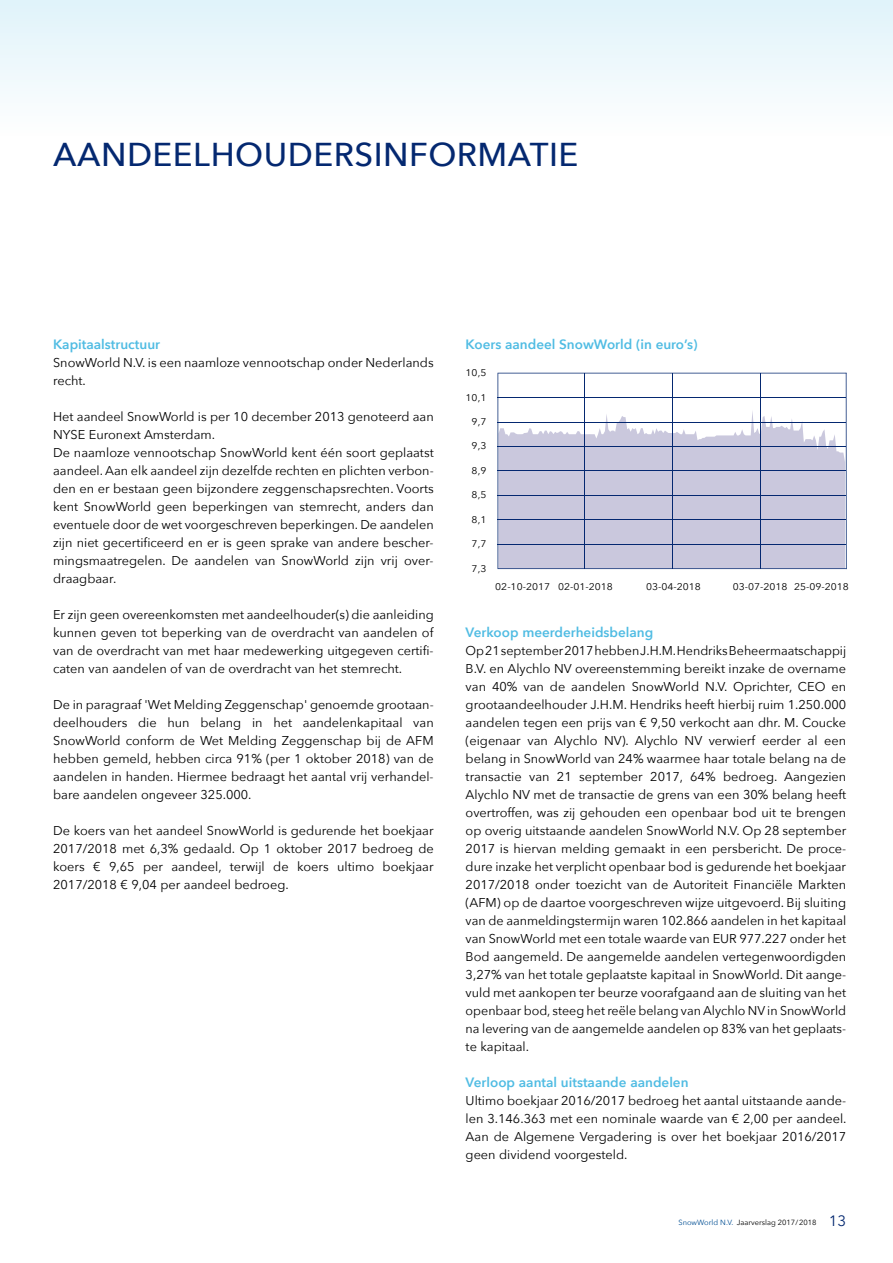
<style>
.page{position:relative;width:893px;height:1263px;background:#fff}
.page>*{position:absolute;margin:0;border:0;box-sizing:border-box;transform-origin:0 0}
.t1{font:500 33px "Avenir Next";letter-spacing:.015em;color:#042870}
.t2{font:600 13.5px "Avenir Next";color:#50bce3}
.t3{font:12.75px/18px "Avenir Next";color:#000;text-align:justify}
.t4{font:9.6px "Avenir Next";color:#000;scale:1.08 1}
.t5{font:7.5px "Avenir Next";color:#000}
.s1{color:#004e93}
.s2{font-size:15px;color:#042870}
</style>
<div class="page">
<svg style="left:0;top:0;width:893px;height:94px;fill:#eaf7fb"></svg>
<svg style="left:497px;top:373px;width:349px;height:196px;fill:#cac8dd"></svg>
<hr style="left:584px;top:373px;width:1px;height:196px;background:#042870">
<hr style="left:672px;top:373px;width:1px;height:196px;background:#042870">
<hr style="left:760px;top:373px;width:1px;height:196px;background:#042870">
<hr style="left:846px;top:373px;width:1px;height:196px;background:#042870">
<hr style="left:498px;top:544px;width:348px;height:1px;background:#042870">
<hr style="left:498px;top:519px;width:348px;height:1px;background:#042870">
<hr style="left:498px;top:495px;width:348px;height:1px;background:#042870">
<hr style="left:498px;top:470px;width:348px;height:1px;background:#042870">
<hr style="left:498px;top:446px;width:348px;height:1px;background:#042870">
<hr style="left:498px;top:422px;width:348px;height:1px;background:#042870">
<hr style="left:498px;top:397px;width:348px;height:1px;background:#042870">
<h1 class="t1" style="left:53px;top:126px;width:527px">AANDEELHOUDERSINFORMATIE</h1>
<p class="t2" style="left:53px;top:332px;width:108px">Kapitaalstructuur</p>
<p class="t3" style="left:53px;top:353px;width:382px">SnowWorld N.V. is een naamloze vennootschap onder Nederlands recht.</p>
<p class="t3" style="left:53px;top:407px;width:382px;text-align:left">Het aandeel SnowWorld is per 10 december 2013 genoteerd aan NYSE Euronext Amsterdam.<br>De naamloze vennootschap SnowWorld kent één soort geplaatst aandeel. Aan elk aandeel zijn dezelfde rechten en plichten verbon&shy;den en er bestaan geen bijzondere zeggenschapsrechten. Voorts kent SnowWorld geen beperkingen van stemrecht, anders dan eventuele door de wet voorgeschreven beperkingen. De aandelen zijn niet gecertificeerd en er is geen sprake van andere bescher&shy;mingsmaatregelen. De aandelen van SnowWorld zijn vrij over&shy;draagbaar.</p>
<p class="t3" style="left:53px;top:605px;width:382px">Er zijn geen overeenkomsten met aandeelhouder(s) die aanleiding kunnen geven tot beperking van de overdracht van aandelen of van de overdracht van met haar medewerking uitgegeven certifi&shy;caten van aandelen of van de overdracht van het stemrecht.</p>
<p class="t3" style="left:53px;top:695px;width:382px">De in paragraaf 'Wet Melding Zeggenschap' genoemde grootaan&shy;deelhouders die hun belang in het aandelenkapitaal van SnowWorld conform de Wet Melding Zeggenschap bij de AFM hebben gemeld, hebben circa 91% (per 1 oktober 2018) van de aandelen in handen. Hiermee bedraagt het aantal vrij verhandel&shy;bare aandelen ongeveer 325.000.</p>
<p class="t3" style="left:53px;top:821px;width:382px">De koers van het aandeel SnowWorld is gedurende het boekjaar 2017/2018 met 6,3% gedaald. Op 1 oktober 2017 bedroeg de koers € 9,65 per aandeel, terwijl de koers ultimo boekjaar 2017/2018 € 9,04 per aandeel bedroeg.</p>
<p class="t2" style="left:466px;top:332px;width:233px">Koers aandeel SnowWorld (in euro’s)</p>
<p class="t4" style="left:466px;top:365px;width:21px">10,5</p>
<p class="t4" style="left:466px;top:389px;width:21px">10,1</p>
<p class="t4" style="left:472px;top:413px;width:15px">9,7</p>
<p class="t4" style="left:472px;top:438px;width:15px">9,3</p>
<p class="t4" style="left:472px;top:462px;width:15px">8,9</p>
<p class="t4" style="left:472px;top:487px;width:15px">8,5</p>
<p class="t4" style="left:472px;top:511px;width:15px">8,1</p>
<p class="t4" style="left:472px;top:536px;width:15px">7,7</p>
<p class="t4" style="left:472px;top:560px;width:15px">7,3</p>
<p class="t4" style="left:495px;top:578px;width:110px">02-10-2017 02-01-2018</p>
<p class="t4" style="left:646px;top:578px;width:52px">03-04-2018</p>
<p class="t4" style="left:733px;top:578px;width:109px">03-07-2018 25-09-2018</p>
<p class="t2" style="left:466px;top:620px;width:189px">Verkoop meerderheidsbelang</p>
<p class="t3" style="left:466px;top:641px;width:382px">Op 21 september 2017 hebben J.H.M. Hendriks Beheermaatschappij B.V. en Alychlo NV overeenstemming bereikt inzake de overname van 40% van de aandelen SnowWorld N.V. Oprichter, CEO en grootaandeelhouder J.H.M. Hendriks heeft hierbij ruim 1.250.000 aandelen tegen een prijs van € 9,50 verkocht aan dhr. M. Coucke (eigenaar van Alychlo NV). Alychlo NV verwierf eerder al een belang in SnowWorld van 24% waarmee haar totale belang na de transactie van 21 september 2017, 64% bedroeg. Aangezien Alychlo NV met de transactie de grens van een 30% belang heeft overtroffen, was zij gehouden een openbaar bod uit te brengen op overig uitstaande aandelen SnowWorld N.V. Op 28 september 2017 is hiervan melding gemaakt in een persbericht. De proce&shy;dure inzake het verplicht openbaar bod is gedurende het boekjaar 2017/2018 onder toezicht van de Autoriteit Financiële Markten (AFM) op de daartoe voorgeschreven wijze uitgevoerd. Bij sluiting van de aanmeldingstermijn waren 102.866 aandelen in het kapitaal van SnowWorld met een totale waarde van EUR 977.227 onder het Bod aangemeld. De aangemelde aandelen vertegenwoordigden 3,27% van het totale geplaatste kapitaal in SnowWorld. Dit aange&shy;vuld met aankopen ter beurze voorafgaand aan de sluiting van het openbaar bod, steeg het reële belang van Alychlo NV in SnowWorld na levering van de aangemelde aandelen op 83% van het geplaats&shy;te kapitaal.</p>
<p class="t2" style="left:466px;top:1070px;width:224px">Verloop aantal uitstaande aandelen</p>
<p class="t3" style="left:466px;top:1091px;width:382px">Ultimo boekjaar 2016/2017 bedroeg het aantal uitstaande aande&shy;len 3.146.363 met een nominale waarde van € 2,00 per aandeel.<br>Aan de Algemene Vergadering is over het boekjaar 2016/2017 geen dividend voorgesteld.</p>
<p class="t5" style="left:678px;top:1216px;width:169px"><span class="s1">SnowWorld N.V.</span> Jaarverslag 2017/2018 <span class="s2">13</span></p>
</div>
